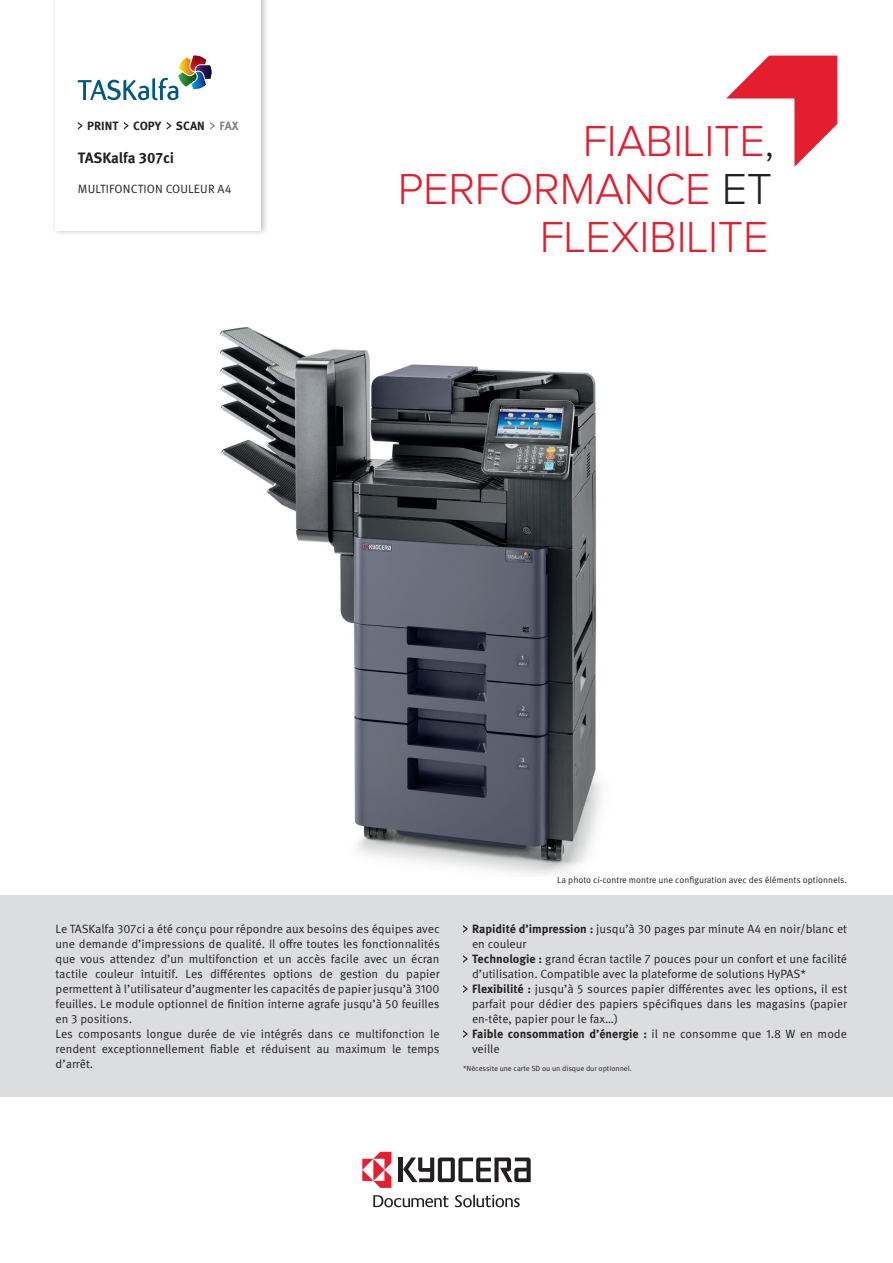
<style>
.page{position:relative;width:893px;height:1263px;background:#fff}
.page>*{position:absolute;margin:0;border:0;box-sizing:border-box;transform-origin:0 0}
.t1{font:300 45px/48px "Proxima Nova";letter-spacing:-.005em;color:#e41d2f;text-align:right}
.t2{font:700 15px "Meta Pro";letter-spacing:-.01em;color:#231f20}
.Copy1a_copie{font:12px/15px "Meta Pro Norm";color:#231f20;text-align:justify}
.Copy1a_tabulation{font:12px/15px "Meta Pro Norm";color:#231f20}
.t3{font:700 12px "Meta Pro";color:#231f20}
.t4{font:9px "Meta Pro Norm";color:#231f20}
.Imprint2{font:7.5px "Meta Pro Norm";color:#231f20}
.s1{color:#808285}
.s2{color:#231f20}
.s3{font-family:"Meta Pro";font-weight:700}
</style>
<div class="page">
<img style="left:219px;top:327px;width:383px;height:548px">
<hr style="left:399px;top:1157px;width:4px;height:25px;background:#231f20">
<svg style="left:403px;top:1157px;width:128px;height:25px"></svg>
<svg style="left:362px;top:1152px;width:29px;height:36px"></svg>
<svg style="left:455px;top:1195px;width:65px;height:12px"></svg>
<svg style="left:373px;top:1195px;width:75px;height:12px"></svg>
<div style="left:51px;top:0;width:217px;height:237px;background:#231f20;opacity:.3"></div>
<div style="left:56px;top:0;width:205px;height:230px;background:#fff"></div>
<svg style="left:726px;top:56px;width:111px;height:111px"></svg>
<svg style="left:77px;top:56px;width:134px;height:44px"></svg>
<div style="left:0;top:895px;width:893px;height:201px;background:#dcdddf"></div>
<svg style="left:463px;top:925px;width:5px;height:8px"></svg>
<svg style="left:463px;top:955px;width:5px;height:8px"></svg>
<svg style="left:463px;top:985px;width:5px;height:8px"></svg>
<svg style="left:463px;top:1030px;width:5px;height:8px"></svg>
<svg style="left:78px;top:122px;width:4px;height:8px"></svg>
<svg style="left:124px;top:122px;width:4px;height:8px"></svg>
<svg style="left:167px;top:122px;width:4px;height:8px"></svg>
<svg style="left:210px;top:122px;width:5px;height:8px"></svg>
<p class="t3" style="left:87px;top:116px;width:153px">PRINT COPY SCAN <span class="s1">FAX</span></p>
<p class="t2" style="left:78px;top:146px;width:98px">TASKalfa 307ci</p>
<p class="Copy1a_copie" style="left:78px;top:180px;width:155px">MULTIFONCTION COULEUR A4</p>
<p class="t1" style="left:398px;top:119px;width:378px">FIABILITE<span class="s2">,<br></span>PERFORMANCE <span class="s2">ET<br></span>FLEXIBILITE</p>
<p class="t4" style="left:557px;top:873px;width:291px">La photo ci-contre montre une configuration avec des éléments optionnels.</p>
<p class="Copy1a_copie" style="left:56px;top:920px;width:386px">Le TASKalfa 307ci a été conçu pour répondre aux besoins des équipes avec une demande d’impressions de qualité. Il offre toutes les fonctionnalités que vous attendez d’un multifonction et un accès facile avec un écran tactile couleur intuitif. Les différentes options de gestion du papier permettent à l’utilisateur d’augmenter les capacités de papier jusqu’à 3100 feuilles. Le module optionnel de finition interne agrafe jusqu’à 50 feuilles en 3 positions.</p>
<p class="Copy1a_copie" style="left:56px;top:1025px;width:386px">Les composants longue durée de vie intégrés dans ce multifonction le rendent exceptionnellement fiable et réduisent au maximum le temps d’arrêt.</p>
<p class="Copy1a_tabulation" style="left:472px;top:920px;width:377px"><span class="s3">Rapidité d’impression :</span> jusqu’à 30 pages par minute A4 en noir/blanc et en couleur</p>
<p class="Copy1a_tabulation" style="left:472px;top:950px;width:376px"><span class="s3">Technologie :</span> grand écran tactile 7 pouces pour un confort et une facilité d’utilisation. Compatible avec la plateforme de solutions HyPAS*</p>
<p class="Copy1a_tabulation" style="left:472px;top:980px;width:377px;text-align:justify"><span class="s3">Flexibilité :</span> jusqu’à 5 sources papier différentes avec les options, il est parfait pour dédier des papiers spécifiques dans les magasins (papier en-tête, papier pour le fax…)</p>
<p class="Copy1a_tabulation" style="left:472px;top:1025px;width:377px"><span class="s3">Faible consommation d’énergie :</span> il ne consomme que 1.8 W en mode veille</p>
<p class="Imprint2" style="left:463px;top:1063px;width:170px">*Nécessite une carte SD ou un disque dur optionnel.</p>
</div>
